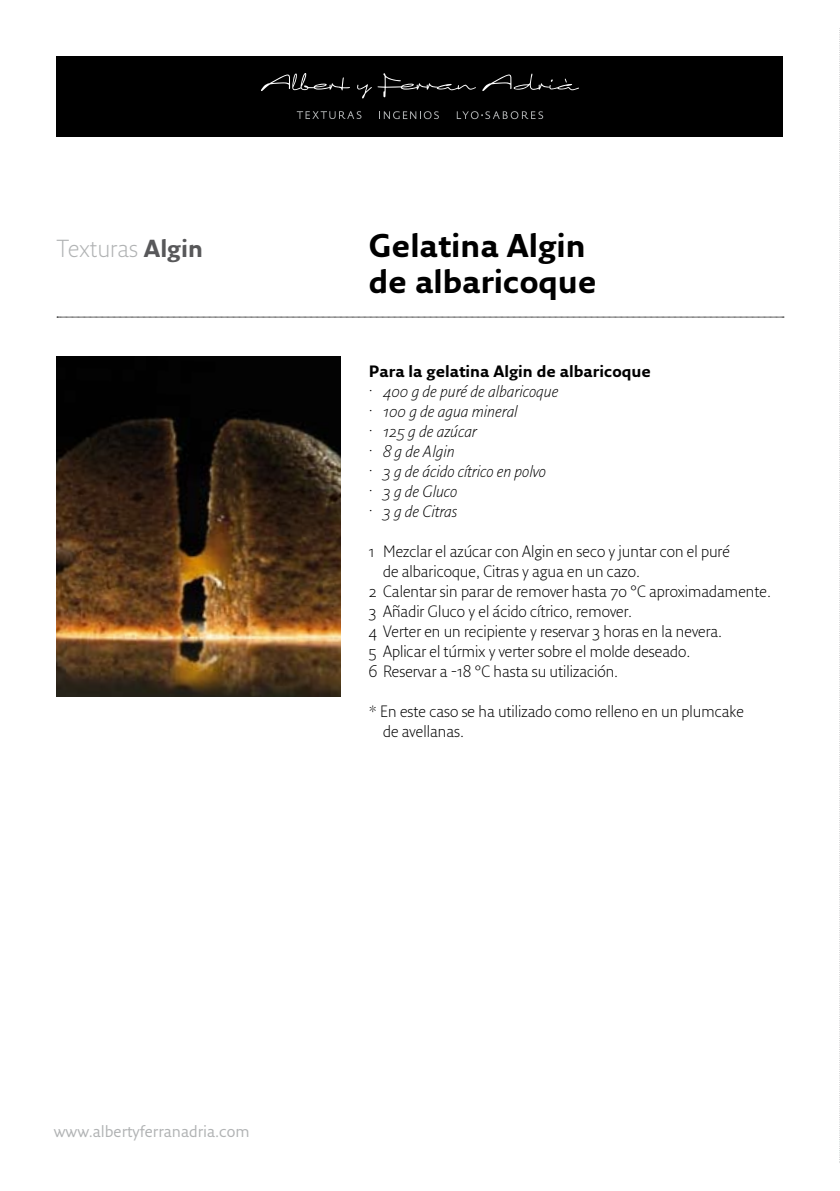
<style>
.page{position:relative;width:840px;height:1191px;background:#fff}
.page>*{position:absolute;margin:0;border:0;box-sizing:border-box;transform-origin:0 0}
.t1{font:700 32px/36px "Fresco Sans";color:#000}
.t2{font:300 24px "Fresco Sans";color:#b1b3b4}
.t3{font:300 16px/20px "Fresco Sans";color:#000}
.t4{font:italic 300 16px/20px "Fresco Sans";color:#000}
.t5{font:700 16px "Fresco Sans";color:#000}
.t6{font:16px "Fresco Sans";color:#b1b3b4}
.s1{font-weight:700;color:#58585a}
</style>
<div class="page">
<svg style="left:839px;top:28px;width:1px;height:1135px"></svg>
<svg style="left:57px;top:317px;width:726px;height:1px"></svg>
<div style="left:57px;top:57px;width:725px;height:80px;background:#000"></div>
<svg style="left:261px;top:73px;width:89px;height:18px"></svg>
<svg style="left:357px;top:73px;width:118px;height:25px"></svg>
<svg style="left:482px;top:74px;width:96px;height:17px"></svg>
<svg style="left:379px;top:111px;width:59px;height:8px"></svg>
<svg style="left:456px;top:111px;width:87px;height:8px"></svg>
<svg style="left:296px;top:111px;width:65px;height:8px"></svg>
<img style="left:57px;top:357px;width:283px;height:340px">
<h2 class="t2" style="left:57px;top:234px;width:148px">Texturas <span class="s1">Algin</span></h2>
<h1 class="t1" style="left:369px;top:227px;width:229px">Gelatina Algin de albaricoque</h1>
<p class="t5" style="left:369px;top:362px;width:283px">Para la gelatina Algin de albaricoque</p>
<p class="t4" style="left:369px;top:381px;width:191px">· 400 g de puré de albaricoque · 100 g de agua mineral<br>· 125 g de azúcar<br>· 8 g de Algin<br>· 3 g de ácido cítrico en polvo<br>· 3 g de Gluco<br>· 3 g de Citras</p>
<p class="t3" style="left:369px;top:541px;width:362px">1 Mezclar el azúcar con Algin en seco y juntar con el puré</p>
<p class="t3" style="left:383px;top:561px;width:258px">de albaricoque, Citras y agua en un cazo.</p>
<p class="t3" style="left:369px;top:581px;width:403px">2 Calentar sin parar de remover hasta 70 °C aproximadamente.</p>
<p class="t3" style="left:369px;top:601px;width:264px">3 Añadir Gluco y el ácido cítrico, remover.</p>
<p class="t3" style="left:369px;top:621px;width:354px">4 Verter en un recipiente y reservar 3 horas en la nevera.</p>
<p class="t3" style="left:369px;top:641px;width:323px">5 Aplicar el túrmix y verter sobre el molde deseado.</p>
<p class="t3" style="left:369px;top:661px;width:251px">6 Reservar a -18 °C hasta su utilización.</p>
<p class="t3" style="left:383px;top:701px;width:362px;text-indent:-14px">* En este caso se ha utilizado como relleno en un plumcake de avellanas.</p>
<p class="t6" style="left:54px;top:1122px;width:197px">www.albertyferranadria.com</p>
</div>
